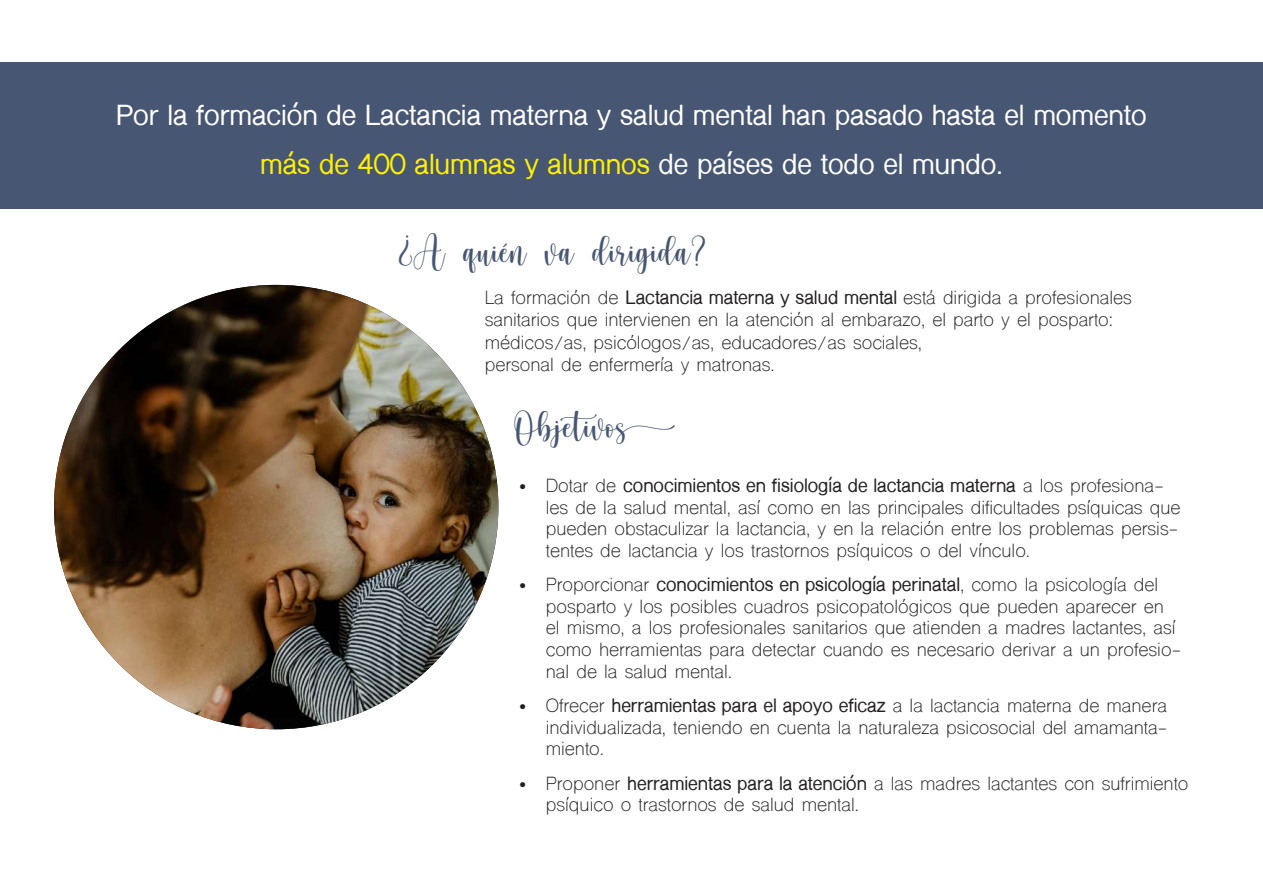
<style>
.page{position:relative;width:1263px;height:893px;background:#fff}
.page>*{position:absolute;margin:0;border:0;box-sizing:border-box;transform-origin:0 0}
.t1{font:46.5px "hellohoney Personal Use";color:#475672}
.t2{font:700 27px/49.5px "Shree Dev 0714";color:#fff;text-align:center}
.t3{font:18px/21.6px "Shree Dev 0714";color:#231f20}
.s1{color:#fff101}
.s2{font-weight:700}
</style>
<div class="page">
<div style="left:0;top:62px;width:1263px;height:146px;background:#475672"></div>
<img style="left:54px;top:285px;width:444px;height:444px;border-radius:222px">
<h2 class="t2" style="left:116px;top:91px;width:1032px">Por la formación de Lactancia materna y salud mental han pasado hasta el momento <span class="s1">más de 400 alumnas y alumnos</span> de países de todo el mundo.</h2>
<h1 class="t1" style="left:398px;top:226px;width:311px">¿A quién va dirigida?</h1>
<p class="t3" style="left:485px;top:288px;width:649px;line-height:22.5px">La formación de <span class="s2">Lactancia materna y salud mental</span> está dirigida a profesionales sanitarios que intervienen en la atención al embarazo, el parto y el posparto: médicos/as, psicólogos/as, educadores/as sociales,<br>personal de enfermería y matronas.</p>
<h1 class="t1" style="left:514px;top:401px;width:163px">Objetivos</h1>
<p class="t3" style="left:546px;top:477px;width:636px;text-indent:-27px">• Dotar de <span class="s2">conocimientos en fisiología de lactancia materna</span> a los profesiona&shy;les de la salud mental, así como en las principales dificultades psíquicas que pueden obstaculizar la lactancia, y en la relación entre los problemas persis&shy;tentes de lactancia y los trastornos psíquicos o del vínculo.</p>
<p class="t3" style="left:546px;top:576px;width:637px;text-indent:-27px">• Proporcionar <span class="s2">conocimientos en psicología perinatal</span>, como la psicología del posparto y los posibles cuadros psicopatológicos que pueden aparecer en el mismo, a los profesionales sanitarios que atienden a madres lactantes, así como herramientas para detectar cuando es necesario derivar a un profesio&shy;nal de la salud mental.</p>
<p class="t3" style="left:546px;top:697px;width:623px;text-align:justify;text-indent:-27px">• Ofrecer <span class="s2">herramientas para el apoyo eficaz</span> a la lactancia materna de manera individualizada, teniendo en cuenta la naturaleza psicosocial del amamanta&shy;miento.</p>
<p class="t3" style="left:546px;top:774px;width:644px;text-indent:-27px">• Proponer <span class="s2">herramientas para la atención</span> a las madres lactantes con sufrimiento psíquico o trastornos de salud mental.</p>
</div>
